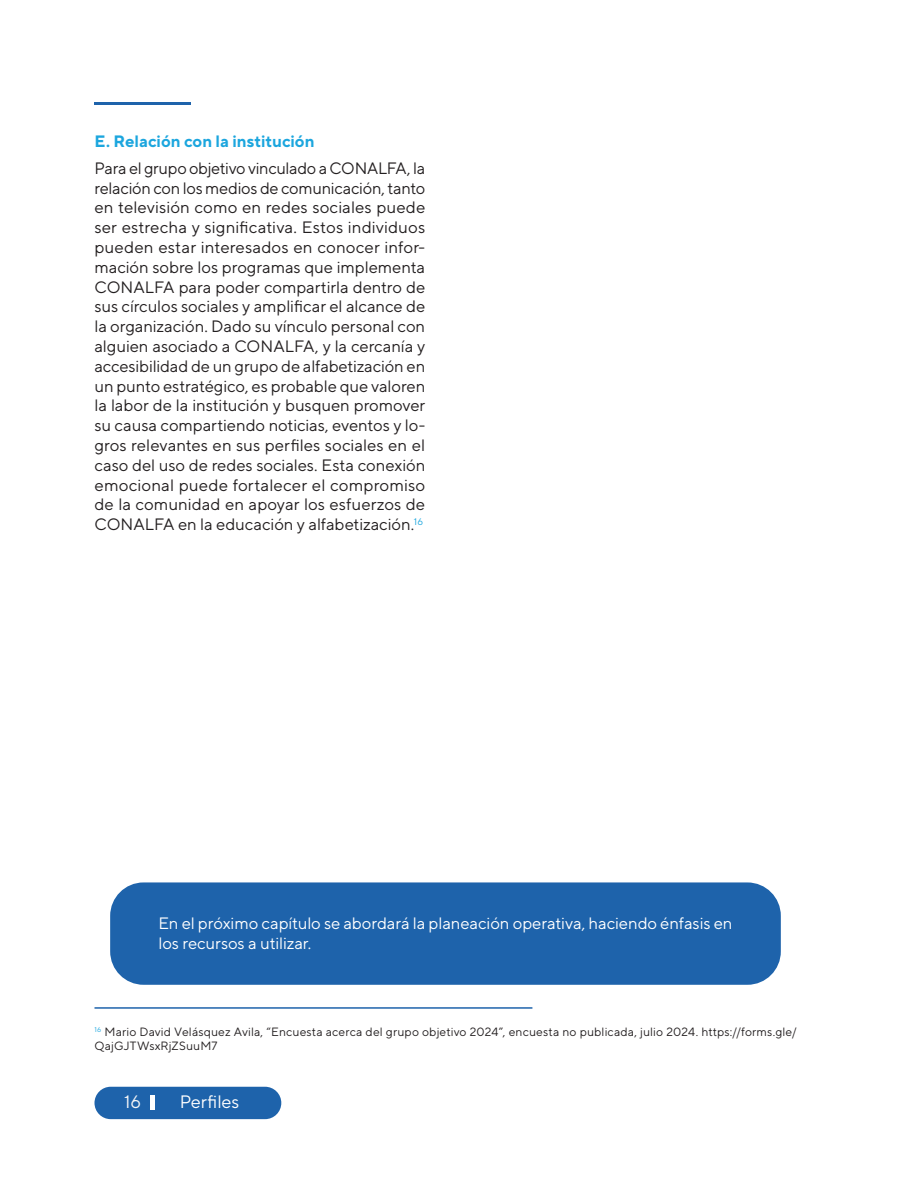
<style>
.page{position:relative;width:918px;height:1188px;background:#fff}
.page>*{position:absolute;margin:0;border:0;box-sizing:border-box;transform-origin:0 0}
.Texto_Portada{font:18px "TT Norms Pro";letter-spacing:-.005em;color:#fff}
.t1{font:18px "TT Norms Pro";color:#f5f6f7}
.Texto_General{font:16.5px/19.8px "TT Norms Pro";color:#231f20;text-align:justify}
.Texto_Gen_portadilla{font:16.5px/19.8px "TT Norms Pro";color:#fff}
.A{font:700 16.5px "TT Norms Pro";color:#1ca6de}
.Pie_de_página{font:12px/14.4px "TT Norms Pro";letter-spacing:.015em;color:#231f20}
</style>
<div class="page">
<div style="left:94px;top:1087px;width:187px;height:32px;background:#1e63ab;border-radius:16px"></div>
<hr style="left:150px;top:1096px;width:4px;height:14px;background:#fff">
<hr style="left:94px;top:103px;width:97px;height:2px;background:#1e63ab">
<hr style="left:94px;top:1007px;width:438px;height:2px;background:#1e63ab">
<div style="left:110px;top:882px;width:671px;height:103px;background:#1e63ab;border-radius:33px"></div>
<p class="A" style="left:94px;top:130px;width:222px">E. Relación con la institución</p>
<p class="Texto_General" style="left:94px;top:158px;width:332px">Para el grupo objetivo vinculado a CONALFA, la relación con los medios de comunicación, tanto en televisión como en redes sociales puede ser estrecha y significativa. Estos individuos pueden estar interesados en conocer infor&shy;mación sobre los programas que implementa CONALFA para poder compartirla dentro de sus círculos sociales y amplificar el alcance de la organización. Dado su vínculo personal con alguien asociado a CONALFA, y la cercanía y accesibilidad de un grupo de alfabetización en un punto estratégico, es probable que valoren la labor de la institución y busquen promover su causa compartiendo noticias, eventos y lo&shy;gros relevantes en sus perfiles sociales en el caso del uso de redes sociales. Esta conexión emocional puede fortalecer el compromiso de la comunidad en apoyar los esfuerzos de CONALFA en la educación y alfabetización.<sup>16</sup></p>
<p class="Texto_Gen_portadilla" style="left:158px;top:913px;width:576px">En el próximo capítulo se abordará la planeación operativa, haciendo énfasis en los recursos a utilizar.</p>
<p class="Pie_de_página" style="left:94px;top:1024px;width:704px"><sup>16</sup> Mario David Velásquez Avila, “Encuesta acerca del grupo objetivo 2024”, encuesta no publicada, julio 2024. https://forms.gle/<br>QajGJTWsxRjZSuuM7</p>
<p class="t1" style="left:124px;top:1090px;width:18px">16</p>
<p class="Texto_Portada" style="left:180px;top:1090px;width:61px">Perfiles</p>
</div>
